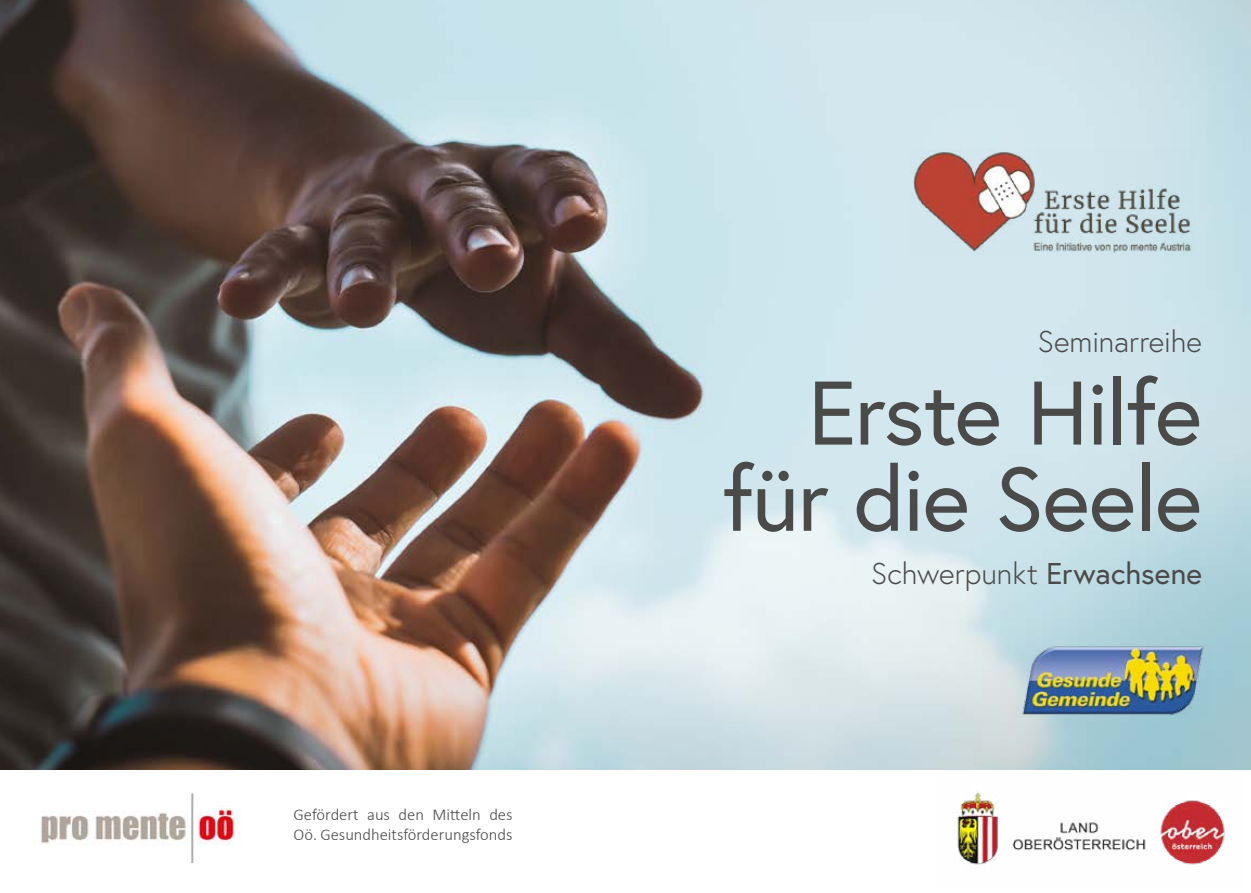
<style>
.page{position:relative;width:1251px;height:893px;background:#fff}
.page>*{position:absolute;margin:0;border:0;box-sizing:border-box;transform-origin:0 0}
.t1{font:90px/86.1px "Europa";letter-spacing:-.02em;color:#4a4a49;text-align:right}
.t2{font:300 30px "Europa";color:#4a4a49}
.t3{font:300 16.5px/19.8px "Calibri";color:#4a4a49}
.s1{font-weight:400}
</style>
<div class="page">
<img style="left:0;top:0;width:1250px;height:769px">
<img style="left:910px;top:149px;width:284px;height:106px">
<img style="left:1015px;top:644px;width:194px;height:73px">
<img style="left:41px;top:794px;width:198px;height:68px">
<img style="left:957px;top:792px;width:268px;height:73px">
<p class="t3" style="left:293px;top:805px;width:220px">Gefördert aus den Mitteln des<br>Oö. Gesundheitsförderungsfonds</p>
<p class="t2" style="left:1037px;top:323px;width:166px">Seminarreihe</p>
<p class="t1" style="left:722px;top:368px;width:481px">Erste Hilfe für die Seele</p>
<p class="t2" style="left:871px;top:555px;width:332px">Schwerpunkt <span class="s1">Erwachsene</span></p>
</div>
